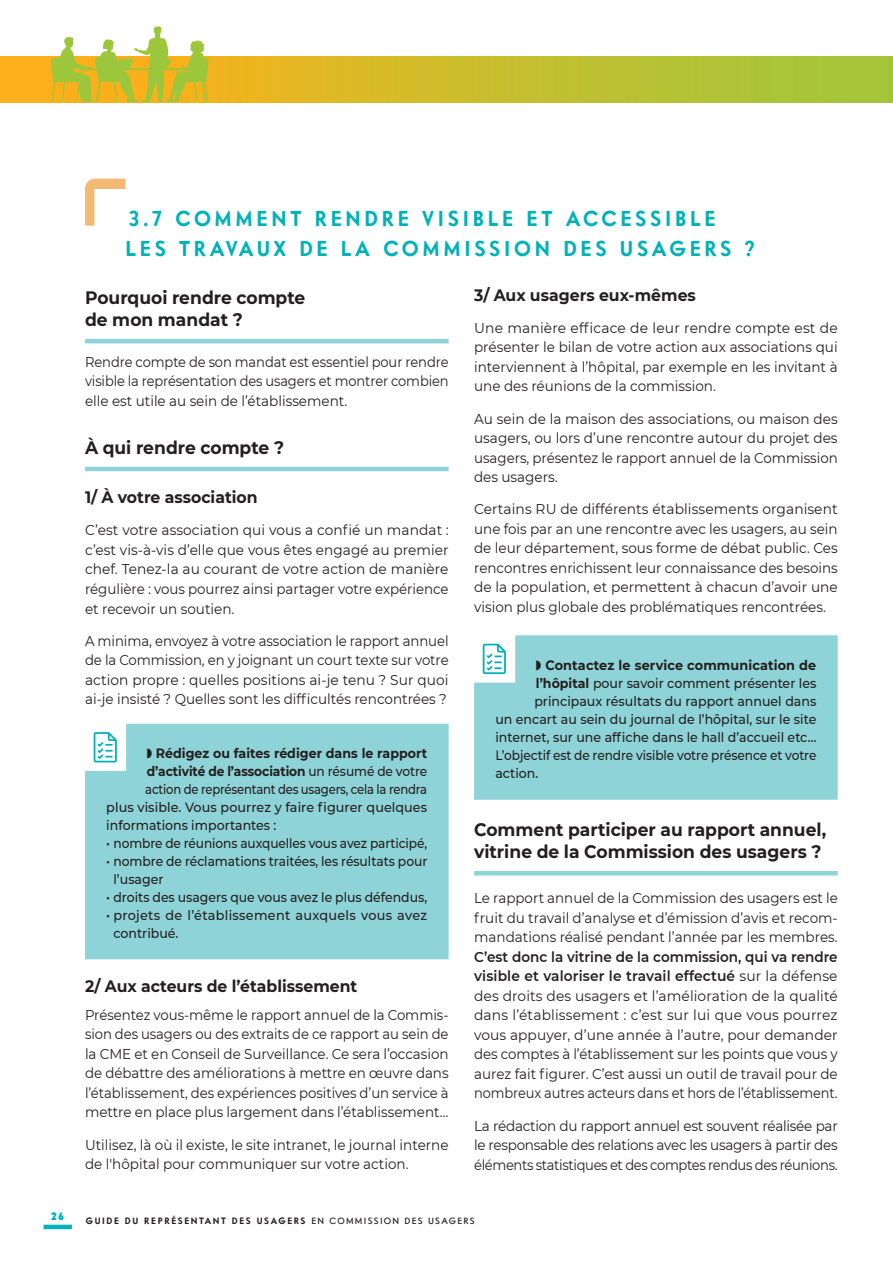
<style>
.page{position:relative;width:893px;height:1263px;background:#fff}
.page>*{position:absolute;margin:0;border:0;box-sizing:border-box;transform-origin:0 0}
.t1{font:700 21px/30px "Intervogue Soft";letter-spacing:.18em;color:#00b2b7}
.t2{font:700 18px/22.5px "Montserrat";color:#231f20;scale:.95 1}
.t3{font:700 16.5px "Montserrat";color:#231f20;scale:.95 1}
.t4{font:14.25px/19.5px "Montserrat";color:#231f20;text-align:justify}
.t5{font:14.25px/19.5px "Montserrat";color:#231f20;text-align:justify;scale:.93 1}
.t6{font:14.25px/19.5px "Montserrat";color:#231f20;text-align:justify;scale:.96 1}
.t7{font:14.25px/19.5px "Montserrat";color:#231f20;scale:.95 1}
.t8{font:14.25px/19.5px "Montserrat";color:#231f20;text-align:justify;scale:.94 1}
.t9{font:14.25px/19.5px "Montserrat";color:#231f20;text-align:justify;scale:.92 1}
.t10{font:500 13.5px "Montserrat";color:#231f20;scale:.93 1}
.t11{font:500 13.5px "Montserrat";color:#231f20;scale:.9 1}
.t12{font:500 13.5px/18px "Montserrat";color:#231f20;scale:.91 1}
.t13{font:500 13.5px/18px "Montserrat";letter-spacing:.02em;color:#231f20;scale:.95 1}
.t14{font:500 13.5px "Montserrat";color:#231f20;scale:.95 1}
.t15{font:500 13.5px "Montserrat";color:#231f20;scale:.86 1}
.t16{font:500 13.5px "Montserrat";color:#231f20;scale:.92 1}
.t17{font:700 13.5px "Montserrat";color:#231f20;scale:.9 1}
.t18{font:700 13.5px "Montserrat";color:#231f20;scale:.93 1}
.t19{font:700 13.5px "Montserrat";color:#231f20;scale:.95 1}
.t20{font:900 10.5px "Intervogue Soft";color:#00b2b7}
.t21{font:700 9px "Intervogue Soft";letter-spacing:.18em;color:#231f20}
.s1{font-weight:700}
.s2{font-weight:500}
.s3{font-weight:600}
</style>
<div class="page">
<svg style="left:0;top:56px;width:892px;height:46px;background:#c8bd2d"></svg>
<hr style="left:44px;top:1225px;width:28px;height:4px;background:#00b2b7">
<svg style="left:51px;top:26px;width:158px;height:76px"></svg>
<svg style="left:85px;top:179px;width:41px;height:47px"></svg>
<hr style="left:85px;top:339px;width:364px;height:4px;background:#8ed3d7">
<hr style="left:85px;top:467px;width:364px;height:4px;background:#8ed3d7">
<div style="left:85px;top:724px;width:364px;height:235px;background:#8ed3d7"></div>
<svg style="left:94px;top:732px;width:23px;height:30px"></svg>
<hr style="left:474px;top:871px;width:364px;height:4px;background:#8ed3d7">
<div style="left:474px;top:635px;width:364px;height:165px;background:#8ed3d7"></div>
<svg style="left:483px;top:644px;width:23px;height:30px"></svg>
<h1 class="t1" style="left:126px;top:203px;width:631px">3.7 COMMENT RENDRE VISIBLE ET ACCESSIBLE<br>LES TRAVAUX DE LA COMMISSION DES USAGERS ?</h1>
<p class="t2" style="left:85px;top:285px;width:233px">Pourquoi rendre compte de mon mandat ?</p>
<p class="t9" style="left:85px;top:352px;width:397px">Rendre compte de son mandat est essentiel pour rendre visible la représentation des usagers et montrer combien elle est utile au sein de l’établissement.</p>
<p class="t2" style="left:85px;top:435px;width:211px">À qui rendre compte ?</p>
<p class="t3" style="left:85px;top:485px;width:183px">1/ À votre association</p>
<p class="t6" style="left:85px;top:520px;width:380px">C’est votre association qui vous a confié un mandat : c’est vis-à-vis d’elle que vous êtes engagé au premier chef. Tenez-la au courant de votre action de manière régulière : vous pourrez ainsi partager votre expérience et recevoir un soutien.</p>
<p class="t5" style="left:85px;top:630px;width:393px">A minima, envoyez à votre association le rapport annuel de la Commission, en y joignant un court texte sur votre action propre : quelles positions ai-je tenu ? Sur quoi ai-je insisté ? Quelles sont les difficultés rencontrées ?</p>
<p class="t3" style="left:474px;top:283px;width:235px">3/ Aux usagers eux-mêmes</p>
<p class="t4" style="left:474px;top:318px;width:365px">Une manière efficace de leur rendre compte est de présenter le bilan de votre action aux associations qui interviennent à l’hôpital, par exemple en les invitant à une des réunions de la commission.</p>
<p class="t6" style="left:474px;top:408px;width:380px">Au sein de la maison des associations, ou maison des usagers, ou lors d’une rencontre autour du projet des usagers, présentez le rapport annuel de la Commission des usagers.</p>
<p class="t4" style="left:474px;top:499px;width:365px">Certains RU de différents établissements organisent une fois par an une rencontre avec les usagers, au sein de leur département, sous forme de débat public. Ces rencontres enrichissent leur connaissance des besoins de la population, et permettent à chacun d’avoir une vision plus globale des problématiques rencontrées.</p>
<p class="t19" style="left:536px;top:655px;width:297px">◗ Contactez le service communication de</p>
<p class="t10" style="left:536px;top:673px;width:303px"><span class="s1">l’hôpital</span> pour savoir comment présenter les</p>
<p class="t10" style="left:534px;top:691px;width:305px">principaux résultats du rapport annuel dans</p>
<p class="t10" style="left:495px;top:709px;width:347px">un encart au sein du journal de l’hôpital, sur le site</p>
<p class="t10" style="left:495px;top:727px;width:347px">internet, sur une affiche dans le hall d’accueil etc…</p>
<p class="t11" style="left:495px;top:745px;width:358px">L’objectif est de rendre visible votre présence et votre</p>
<p class="t10" style="left:495px;top:763px;width:48px">action.</p>
<p class="t18" style="left:147px;top:743px;width:303px">◗ Rédigez ou faites rédiger dans le rapport</p>
<p class="t17" style="left:147px;top:761px;width:313px">d’activité de l’association <span class="s2">un résumé de votre</span></p>
<p class="t15" style="left:145px;top:780px;width:329px">action de représentant des usagers, cela la rendra</p>
<p class="t14" style="left:106px;top:798px;width:339px">plus visible. Vous pourrez y faire figurer quelques</p>
<p class="t10" style="left:106px;top:816px;width:184px">informations importantes :</p>
<p class="t11" style="left:106px;top:834px;width:358px">• nombre de réunions auxquelles vous avez participé,</p>
<p class="t12" style="left:113px;top:852px;width:347px;text-indent:-7px">• nombre de réclamations traitées, les résultats pour l’usager</p>
<p class="t16" style="left:106px;top:888px;width:350px">• droits des usagers que vous avez le plus défendus,</p>
<p class="t13" style="left:113px;top:906px;width:332px;text-indent:-7px">• projets de l’établissement auxquels vous avez contribué.</p>
<p class="t3" style="left:85px;top:974px;width:288px">2/ Aux acteurs de l’établissement</p>
<p class="t5" style="left:85px;top:1004px;width:393px">Présentez vous-même le rapport annuel de la Commis&shy;sion des usagers ou des extraits de ce rapport au sein de la CME et en Conseil de Surveillance. Ce sera l’occasion de débattre des améliorations à mettre en œuvre dans l’établissement, des expériences positives d’un service à mettre en place plus largement dans l’établissement…</p>
<p class="t7" style="left:85px;top:1134px;width:384px">Utilisez, là où il existe, le site intranet, le journal interne de l'hôpital pour communiquer sur votre action.</p>
<p class="t2" style="left:474px;top:817px;width:372px">Comment participer au rapport annuel, vitrine de la Commission des usagers ?</p>
<p class="t8" style="left:474px;top:888px;width:388px">Le rapport annuel de la Commission des usagers est le fruit du travail d’analyse et d’émission d’avis et recom&shy;mandations réalisé pendant l’année par les membres.</p>
<p class="t4" style="left:474px;top:946px;width:365px"><span class="s3">C’est donc la vitrine de la commission, qui va rendre visible et valoriser le travail effectué</span> sur la défense des droits des usagers et l’amélioration de la qualité dans l’établissement : c’est sur lui que vous pourrez vous appuyer, d’une année à l’autre, pour demander des comptes à l’établissement sur les points que vous y aurez fait figurer. C’est aussi un outil de travail pour de nombreux autres acteurs dans et hors de l’établissement.</p>
<p class="t7" style="left:474px;top:1115px;width:384px;text-align:justify">La rédaction du rapport annuel est souvent réalisée par le responsable des relations avec les usagers à partir des éléments statistiques et des comptes rendus des réunions.</p>
<p class="t20" style="left:51px;top:1210px;width:14px">26</p>
<p class="t21" style="left:86px;top:1215px;width:390px">GUIDE DU REPRÉSENTANT DES USAGERS <span class="s2">EN COMMISSION DES USAGERS</span></p>
</div>
